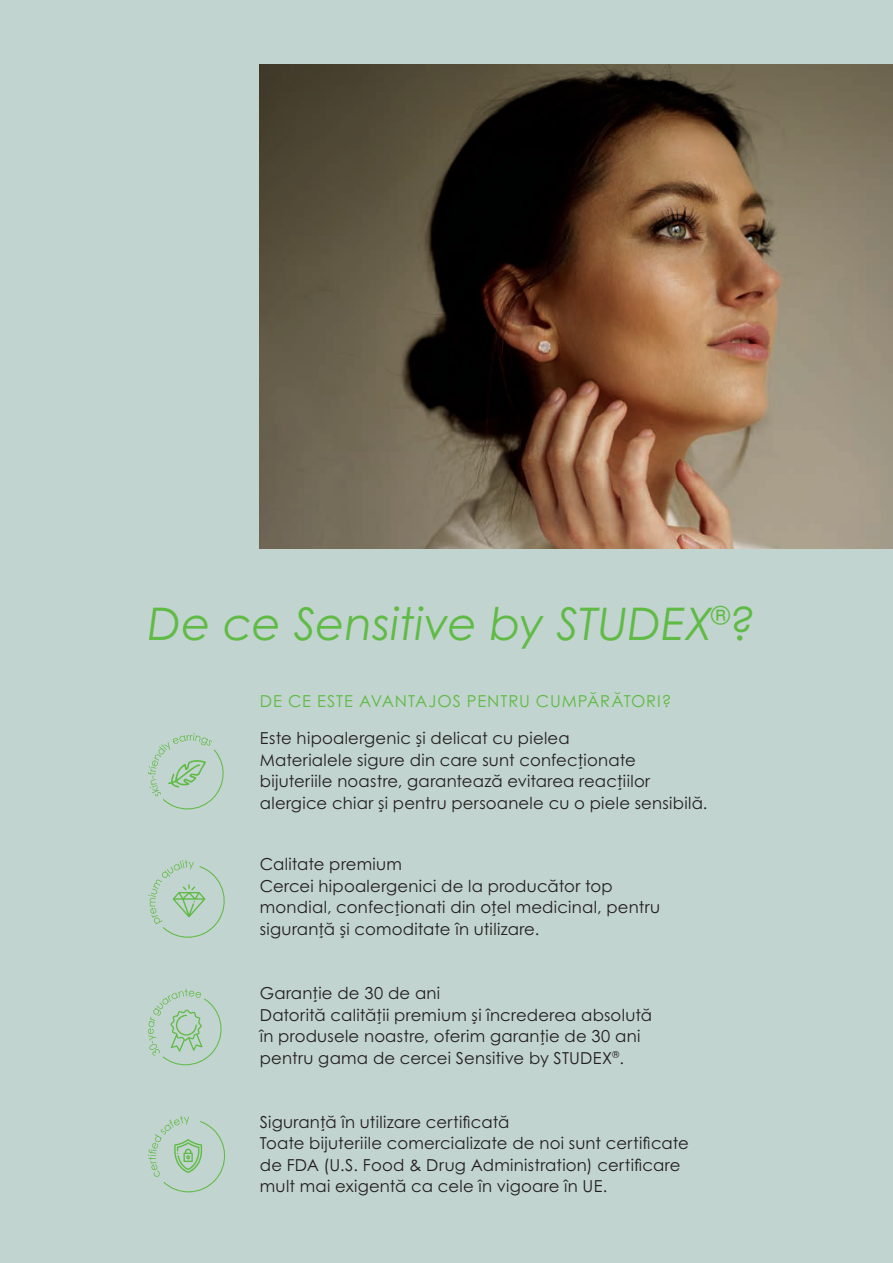
<style>
.page{position:relative;width:893px;height:1263px;background:#c2d4cf}
.page>*{position:absolute;margin:0;border:0;box-sizing:border-box;transform-origin:0 0}
.t1{font:italic 45px "Century Gothic Pro";color:#60bb46}
.t2{font:16.5px/21.6px "Century Gothic Pro";letter-spacing:.015em;color:#231f20}
.t3{font:16.5px "Century Gothic Pro";letter-spacing:.055em;color:#60bb46}
</style>
<div class="page">
<img style="left:260px;top:65px;width:633px;height:484px">
<svg style="left:148px;top:1116px;width:77px;height:77px"></svg>
<svg style="left:148px;top:860px;width:77px;height:78px"></svg>
<svg style="left:148px;top:733px;width:76px;height:77px"></svg>
<svg style="left:148px;top:989px;width:74px;height:76px"></svg>
<h1 class="t1" style="left:148px;top:597px;width:609px">De ce Sensitive by STUDEX<sup>®</sup>?</h1>
<p class="t3" style="left:260px;top:690px;width:413px">DE CE ESTE AVANTAJOS PENTRU CUMPĂRĂTORI?</p>
<p class="t2" style="left:260px;top:727px;width:449px">Este hipoalergenic și delicat cu pielea<br>Materialele sigure din care sunt confecționate bijuteriile noastre, garantează evitarea reacțiilor alergice chiar și pentru persoanele cu o piele sensibilă.</p>
<p class="t2" style="left:260px;top:853px;width:402px">Calitate premium<br>Cercei hipoalergenici de la producător top mondial, confecționati din oțel medicinal, pentru siguranță și comoditate în utilizare.</p>
<p class="t2" style="left:260px;top:982px;width:394px">Garanție de 30 de ani<br>Datorită calității premium și încrederea absolută în produsele noastre, oferim garanție de 30 ani pentru gama de cercei Sensitive by STUDEX<sup>®</sup>.</p>
<p class="t2" style="left:260px;top:1111px;width:431px">Siguranță în utilizare certificată<br>Toate bijuteriile comercializate de noi sunt certificate de FDA (U.S. Food &amp; Drug Administration) certificare mult mai exigentă ca cele în vigoare în UE.</p>
</div>
